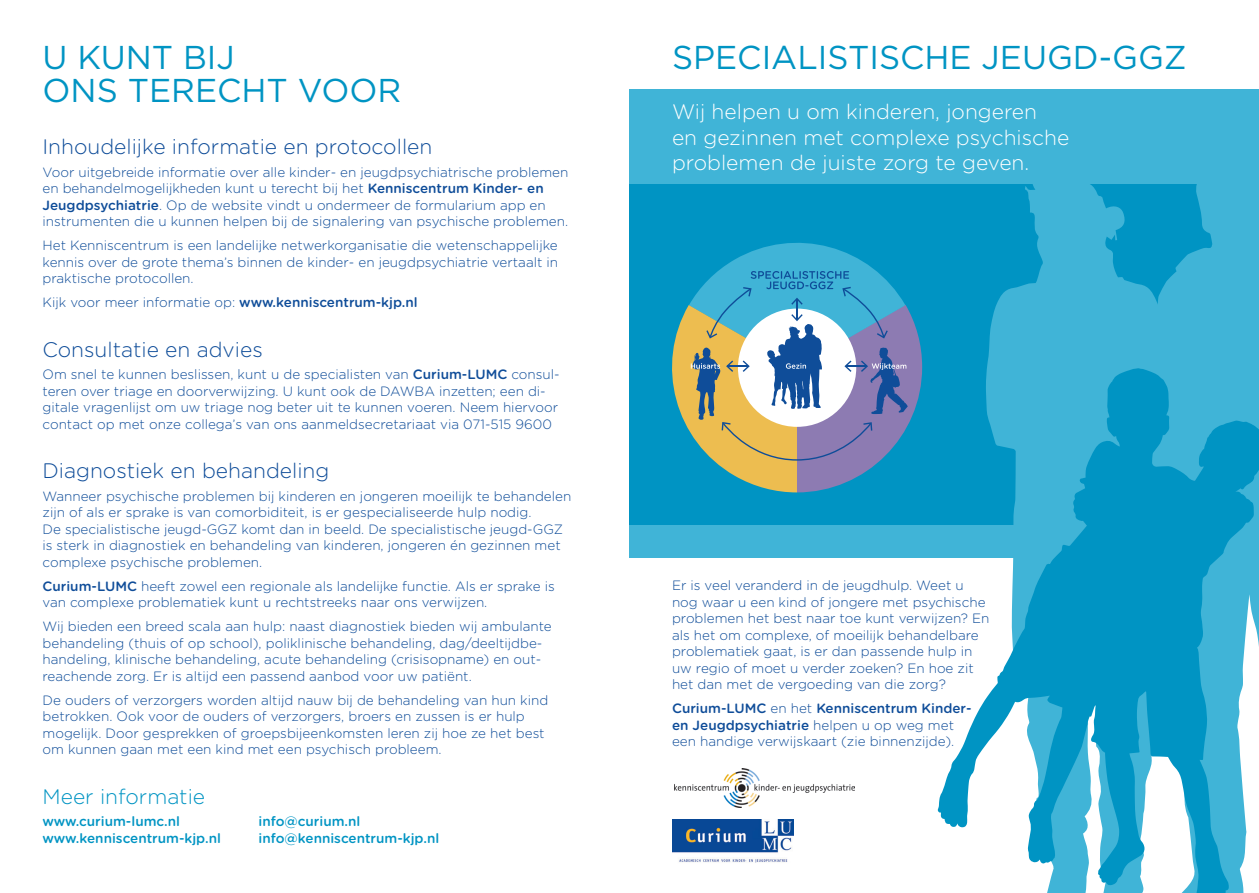
<style>
.page{position:relative;width:1259px;height:893px;background:#fff}
.page>*{position:absolute;margin:0;border:0;box-sizing:border-box;transform-origin:0 0}
.t1{font:33px "Gotham";color:#0094c3}
.t2{font:300 21px/25.5px "Gotham Rounded";color:#fff}
.t3{font:300 21px "Gotham Rounded";color:#0f4d99}
.t4{font:300 21px "Gotham Rounded";color:#0094c3}
.t5{font:300 13.5px/16.5px "Gotham Rounded";color:#0f4d99}
.t6{font:500 13.5px "Gotham Rounded";color:#0094c3}
.t7{font:500 13.5px "Gotham Rounded";color:#0f4d99}
.s1{font-weight:500}
.s2{font-weight:300}
</style>
<div class="page">
<img style="left:672px;top:820px;width:122px;height:43px">
<div style="left:629px;top:89px;width:630px;height:469px;background:#40b4d7"></div>
<div style="left:629px;top:184px;width:630px;height:341px;background:#0094c3"></div>
<svg style="left:987px;top:184px;width:272px;height:184px;fill:#40b4d7"></svg>
<svg style="left:938px;top:368px;width:321px;height:525px"></svg>
<svg style="left:672px;top:242px;width:250px;height:250px"></svg>
<img style="left:674px;top:769px;width:180px;height:39px">
<p class="t1" style="left:43px;top:36px;width:194px">U KUNT BIJ</p>
<p class="t1" style="left:43px;top:69px;width:360px">ONS TERECHT VOOR</p>
<p class="t3" style="left:43px;top:133px;width:391px">Inhoudelijke informatie en protocollen</p>
<p class="t5" style="left:43px;top:163px;width:527px">Voor uitgebreide informatie over alle kinder- en jeugdpsychiatrische problemen en behandelmogelijkheden kunt u terecht bij het <span class="s1">Kenniscentrum Kinder- en Jeugdpsychiatrie</span>. Op de website vindt u ondermeer de formularium app en instrumenten die u kunnen helpen bij de signalering van psychische problemen.</p>
<p class="t5" style="left:43px;top:237px;width:517px;text-align:justify">Het Kenniscentrum is een landelijke netwerkorganisatie die wetenschappelijke kennis over de grote thema’s binnen de kinder- en jeugdpsychiatrie vertaalt in praktische protocollen.</p>
<p class="t5" style="left:43px;top:294px;width:377px">Kijk voor meer informatie op: <span class="s1">www.kenniscentrum-kjp.nl</span></p>
<p class="t3" style="left:43px;top:335px;width:222px">Consultatie en advies</p>
<p class="t5" style="left:43px;top:366px;width:519px">Om snel te kunnen beslissen, kunt u de specialisten van <span class="s1">Curium-LUMC</span> consul-</p>
<p class="t5" style="left:43px;top:382px;width:505px">teren over triage en doorverwijzing. U kunt ook de DAWBA inzetten; een di-</p>
<p class="t5" style="left:43px;top:399px;width:517px">gitale vragenlijst om uw triage nog beter uit te kunnen voeren. Neem hiervoor contact op met onze collega’s van ons aanmeldsecretariaat via 071-515 9600</p>
<p class="t3" style="left:43px;top:457px;width:288px">Diagnostiek en behandeling</p>
<p class="t5" style="left:43px;top:487px;width:530px">Wanneer psychische problemen bij kinderen en jongeren moeilijk te behandelen zijn of als er sprake is van comorbiditeit, is er gespecialiseerde hulp nodig.</p>
<p class="t5" style="left:43px;top:520px;width:522px">De specialistische jeugd-GGZ komt dan in beeld. De specialistische jeugd-GGZ is sterk in diagnostiek en behandeling van kinderen, jongeren én gezinnen met complexe psychische problemen.</p>
<p class="t5" style="left:43px;top:577px;width:514px"><span class="s1">Curium-LUMC</span> heeft zowel een regionale als landelijke functie. Als er sprake is van complexe problematiek kunt u rechtstreeks naar ons verwijzen.</p>
<p class="t5" style="left:43px;top:618px;width:511px">Wij bieden een breed scala aan hulp: naast diagnostiek bieden wij ambulante behandeling (thuis of op school), poliklinische behandeling, dag/deeltijdbe&shy;handeling, klinische behandeling, acute behandeling (crisisopname) en out&shy;reachende zorg. Er is altijd een passend aanbod voor uw patiënt.</p>
<p class="t5" style="left:43px;top:691px;width:507px">De ouders of verzorgers worden altijd nauw bij de behandeling van hun kind betrokken. Ook voor de ouders of verzorgers, broers en zussen is er hulp mogelijk. Door gesprekken of groepsbijeenkomsten leren zij hoe ze het best om kunnen gaan met een kind met een psychisch probleem.</p>
<p class="t4" style="left:43px;top:782px;width:164px">Meer informatie</p>
<p class="t6" style="left:43px;top:812px;width:139px">www.curium-lumc.nl</p>
<p class="t6" style="left:259px;top:812px;width:103px">info@curium.nl</p>
<p class="t6" style="left:43px;top:828px;width:180px">www.kenniscentrum-kjp.nl</p>
<p class="t6" style="left:259px;top:828px;width:182px">info@kenniscentrum-kjp.nl</p>
<p class="t1" style="left:672px;top:36px;width:516px">SPECIALISTISCHE JEUGD-GGZ</p>
<p class="t2" style="left:672px;top:98px;width:399px">Wij helpen u om kinderen, jongeren<br>en gezinnen met complexe psychische problemen de juiste zorg te geven.</p>
<p class="t5" style="left:672px;top:577px;width:319px">Er is veel veranderd in de jeugdhulp. Weet u nog waar u een kind of jongere met psychische problemen het best naar toe kunt verwijzen? En als het om complexe, of moeilijk behandelbare problematiek gaat, is er dan passende hulp in uw regio of moet u verder zoeken? En hoe zit het dan met de vergoeding van die zorg?</p>
<p class="t7" style="left:672px;top:699px;width:301px">Curium-LUMC <span class="s2">en het</span> Kenniscentrum Kinder-</p>
<p class="t7" style="left:672px;top:715px;width:283px">en Jeugdpsychiatrie <span class="s2">helpen u op weg met</span></p>
<p class="t5" style="left:672px;top:733px;width:284px">een handige verwijskaart (zie binnenzijde).</p>
</div>
